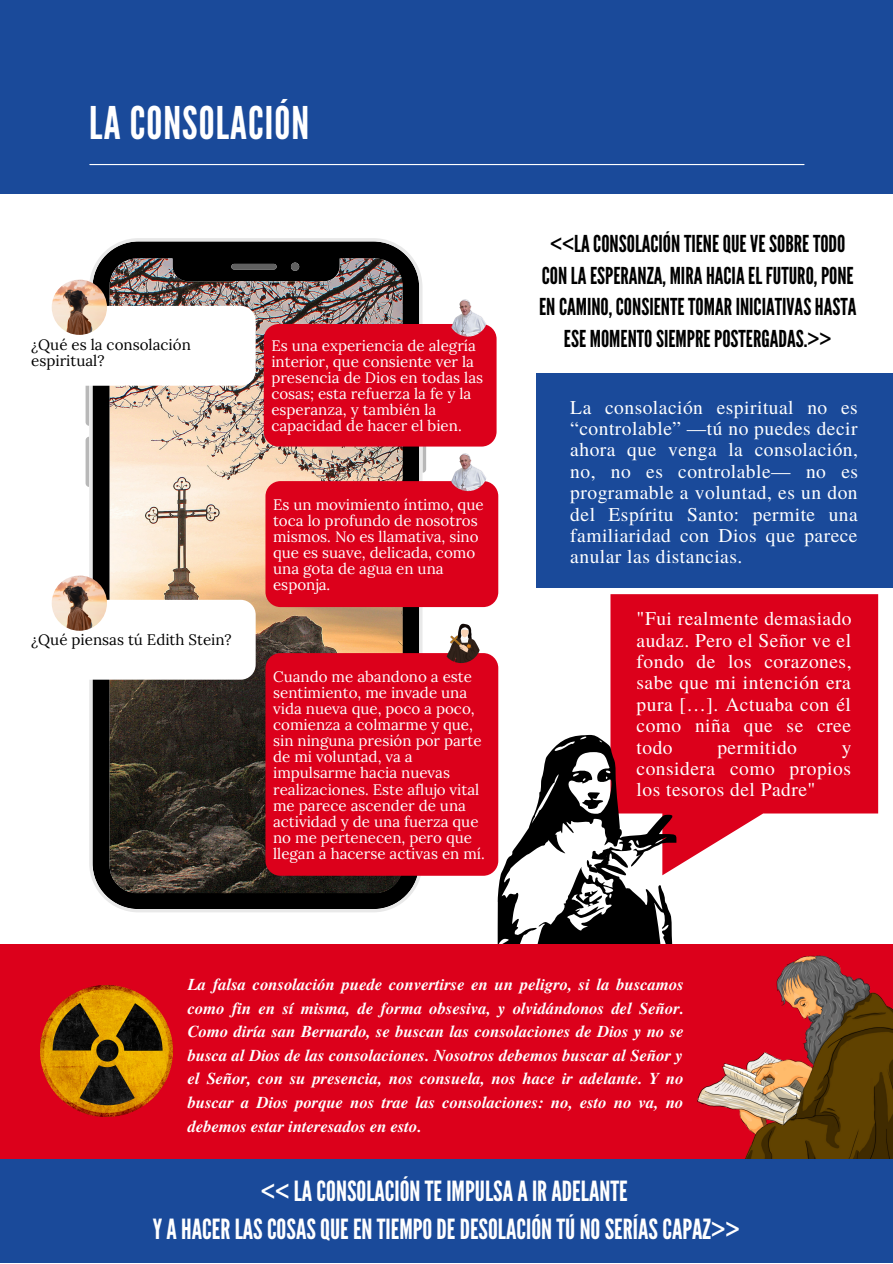
<style>
.page{position:relative;width:893px;height:1264px;background:#fff}
.page>*{position:absolute;margin:0;border:0;box-sizing:border-box;transform-origin:0 0}
.t1{font:45px "League Gothic";letter-spacing:.025em;color:#fff}
.t2{font:27.75px/38.2px "League Gothic";color:#fff;text-align:center}
.t3{font:23.25px/31.5px "League Gothic";color:#000;text-align:center}
.t4{font:19.5px/21.3px "Te X Gyre Termes";letter-spacing:.025em;color:#fff;text-align:justify}
.t5{font:italic 700 16.65px/23.5px "Te X Gyre Termes";color:#fff;text-align:justify}
.t6{font:15.15px/16px "Lora";color:#fff}
.t7{font:15.15px/16px "Lora";color:#000}
</style>
<div class="page">
<div style="left:0;top:0;width:892px;height:194px;background:#1a4a9a"></div>
<hr style="left:90px;top:164px;width:714px;height:1px;background:#fff">
<svg style="left:610px;top:594px;width:268px;height:273px;background:#e0223a"></svg>
<svg style="left:497px;top:734px;width:179px;height:210px"></svg>
<div style="left:0;top:944px;width:892px;height:215px;background:#dc001b"></div>
<img style="left:697px;top:955px;width:195px;height:203px">
<div style="left:0;top:1158px;width:892px;height:104px;background:#1a4a9a"></div>
<svg style="left:86px;top:386px;width:3px;height:40px"></svg>
<svg style="left:86px;top:437px;width:3px;height:50px"></svg>
<svg style="left:422px;top:446px;width:4px;height:27px"></svg>
<img style="left:89px;top:238px;width:333px;height:674px">
<div style="left:22px;top:306px;width:234px;height:80px;background:#fff;border-radius:15px"></div>
<img style="left:52px;top:280px;width:55px;height:55px;border-radius:50%">
<div style="left:264px;top:324px;width:232px;height:122px;background:#dc001b;border-radius:15px"></div>
<img style="left:448px;top:297px;width:39px;height:39px;border-radius:50%">
<div style="left:22px;top:600px;width:234px;height:79px;background:#fff;border-radius:15px"></div>
<img style="left:52px;top:575px;width:55px;height:55px;border-radius:50%">
<div style="left:265px;top:481px;width:233px;height:126px;background:#dc001b;border-radius:15px"></div>
<div style="left:265px;top:653px;width:233px;height:222px;background:#dc001b;border-radius:15px"></div>
<img style="left:441px;top:623px;width:40px;height:40px;border-radius:50%">
<img style="left:448px;top:451px;width:39px;height:40px;border-radius:50%">
<img style="left:40px;top:985px;width:132px;height:131px">
<div style="left:536px;top:373px;width:356px;height:215px;background:#1a4a9a"></div>
<h1 class="t1" style="left:89px;top:97px;width:221px">LA CONSOLACIÓN</h1>
<p class="t7" style="left:31px;top:336px;width:161px">¿Qué es la consolación espiritual?</p>
<p class="t6" style="left:271px;top:337px;width:213px">Es una experiencia de alegría interior, que consiente ver la presencia de Dios en todas las cosas; esta refuerza la fe y la esperanza, y también la capacidad de hacer el bien.</p>
<p class="t7" style="left:31px;top:631px;width:202px">¿Qué piensas tú Edith Stein?</p>
<p class="t6" style="left:273px;top:496px;width:212px">Es un movimiento íntimo, que toca lo profundo de nosotros mismos. No es llamativa, sino que es suave, delicada, como una gota de agua en una esponja.</p>
<p class="t6" style="left:273px;top:668px;width:213px">Cuando me abandono a este sentimiento, me invade una vida nueva que, poco a poco, comienza a colmarme y que, sin ninguna presión por parte de mi voluntad, va a impulsarme hacia nuevas realizaciones. Este aflujo vital me parece ascender de una actividad y de una fuerza que no me pertenecen, pero que llegan a hacerse activas en mí.</p>
<h3 class="t3" style="left:539px;top:229px;width:319px">&lt;&lt;LACONSOLACIÓNTIENEQUEVESOBRETODO CONLAESPERANZA, MIRAHACIAEL FUTURO,PONE ENCAMINO,CONSIENTETOMARINICIATIVASHASTA ESE MOMENTOSIEMPREPOSTERGADAS.&gt;&gt;</h3>
<p class="t4" style="left:570px;top:395px;width:289px">La consolación espiritual no es “controlable” —tú no puedes decir ahora que venga la consolación, no, no es controlable— no es programable a voluntad, es un don del Espíritu Santo: permite una familiaridad con Dios que parece anular las distancias.</p>
<p class="t4" style="left:636px;top:607px;width:216px">"Fui realmente demasiado audaz. Pero el Señor ve el fondo de los corazones, sabe que mi intención era pura […]. Actuaba con él como niña que se cree todo</p>
<p class="t4" style="left:717px;top:735px;width:81px">permitido</p>
<p class="t4" style="left:636px;top:735px;width:216px;text-indent:205px">y considera como propios los tesoros del Padre"</p>
<p class="t5" style="left:188px;top:971px;width:497px">La falsa consolación puede convertirse en un peligro, si la buscamos como fin en sí misma, de forma obsesiva, y olvidándonos del Señor.<br>Como diría san Bernardo, se buscan las consolaciones de Dios y no se busca al Dios de las consolaciones. Nosotros debemos buscar al Señor y el Señor, con su presencia, nos consuela, nos hace ir adelante. Y no buscar a Dios porque nos trae las consolaciones: no, esto no va, no debemos estar interesados en esto.</p>
<h2 class="t2" style="left:153px;top:1172px;width:588px">&lt;&lt; LACONSOLACIÓNTE IMPULSAAIRADELANTE<br>YAHACERLASCOSASQUE ENTIEMPODEDESOLACIÓNTÚNOSERÍASCAPAZ&gt;&gt;</h2>
</div>
